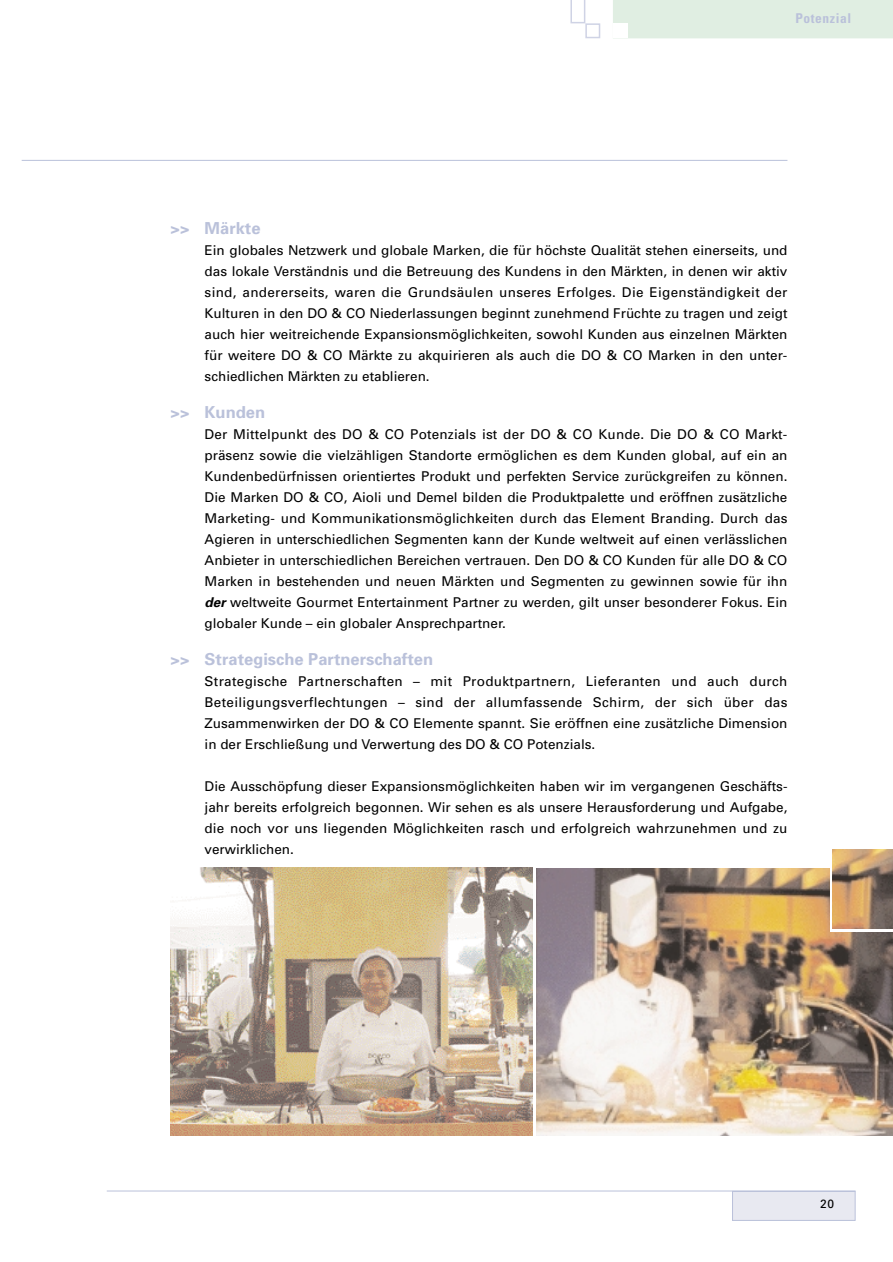
<style>
.page{position:relative;width:893px;height:1262px;background:#fff}
.page>*{position:absolute;margin:0;border:0;box-sizing:border-box;transform-origin:0 0}
.t1{font:700 16.5px "Univers";color:#bac1da}
.t2{font:13.5px/21px "Univers";color:#000;text-align:justify}
.t3{font:700 condensed 13.5px "Univers";letter-spacing:.045em;color:#bac1da}
.t4{font:12px "Univers";color:#000}
.s1{font-weight:700;font-style:italic}
</style>
<div class="page">
<hr style="left:22px;top:160px;width:765px;height:1px;background:#bac1da">
<div style="left:613px;top:0;width:279px;height:38px;background:#e0eee2"></div>
<svg style="left:570px;top:0;width:31px;height:39px"></svg>
<div style="left:613px;top:23px;width:15px;height:15px;background:#fff"></div>
<div style="left:732px;top:1191px;width:123px;height:29px;background:#e8e9f1"></div>
<div style="left:732px;top:1191px;width:123px;height:29px;border:1px solid #bac1da"></div>
<hr style="left:107px;top:1190px;width:748px;height:1px;background:#bac1da">
<img style="left:170px;top:867px;width:362px;height:268px">
<img style="left:536px;top:868px;width:356px;height:268px">
<div style="left:830px;top:867px;width:62px;height:64px;background:linear-gradient(to right,#fff,#fff)"></div>
<img style="left:832px;top:849px;width:60px;height:79px">
<p class="t3" style="left:795px;top:13px;width:57px">Potenzial</p>
<p class="t1" style="left:170px;top:222px;width:91px">&gt;&gt; Märkte</p>
<p class="t2" style="left:205px;top:241px;width:584px">Ein globales Netzwerk und globale Marken, die für höchste Qualität stehen einerseits, und das lokale Verständnis und die Betreuung des Kundens in den Märkten, in denen wir aktiv sind, andererseits, waren die Grundsäulen unseres Erfolges. Die Eigenständigkeit der Kulturen in den DO &amp; CO Niederlassungen beginnt zunehmend Früchte zu tragen und zeigt auch hier weitreichende Expansionsmöglichkeiten, sowohl Kunden aus einzelnen Märkten für weitere DO &amp; CO Märkte zu akquirieren als auch die DO &amp; CO Marken in den unter&shy;schiedlichen Märkten zu etablieren.</p>
<p class="t1" style="left:170px;top:406px;width:96px">&gt;&gt; Kunden</p>
<p class="t2" style="left:205px;top:425px;width:584px">Der Mittelpunkt des DO &amp; CO Potenzials ist der DO &amp; CO Kunde. Die DO &amp; CO Markt&shy;präsenz sowie die vielzähligen Standorte ermöglichen es dem Kunden global, auf ein an Kundenbedürfnissen orientiertes Produkt und perfekten Service zurückgreifen zu können.<br>Die Marken DO &amp; CO, Aioli und Demel bilden die Produktpalette und eröffnen zusätzliche Marketing- und Kommunikationsmöglichkeiten durch das Element Branding. Durch das Agieren in unterschiedlichen Segmenten kann der Kunde weltweit auf einen verlässlichen Anbieter in unterschiedlichen Bereichen vertrauen. Den DO &amp; CO Kunden für alle DO &amp; CO Marken in bestehenden und neuen Märkten und Segmenten zu gewinnen sowie für ihn <span class="s1">der</span> weltweite Gourmet Entertainment Partner zu werden, gilt unser besonderer Fokus. Ein globaler Kunde – ein globaler Ansprechpartner.</p>
<p class="t1" style="left:170px;top:653px;width:264px">&gt;&gt; Strategische Partnerschaften</p>
<p class="t2" style="left:205px;top:672px;width:584px">Strategische Partnerschaften – mit Produktpartnern, Lieferanten und auch durch Beteiligungsverflechtungen – sind der allumfassende Schirm, der sich über das Zusammenwirken der DO &amp; CO Elemente spannt. Sie eröffnen eine zusätzliche Dimension in der Erschließung und Verwertung des DO &amp; CO Potenzials.</p>
<p class="t2" style="left:205px;top:777px;width:584px">Die Ausschöpfung dieser Expansionsmöglichkeiten haben wir im vergangenen Geschäfts&shy;jahr bereits erfolgreich begonnen. Wir sehen es als unsere Herausforderung und Aufgabe, die noch vor uns liegenden Möglichkeiten rasch und erfolgreich wahrzunehmen und zu verwirklichen.</p>
<p class="t4" style="left:820px;top:1199px;width:16px">20</p>
</div>
